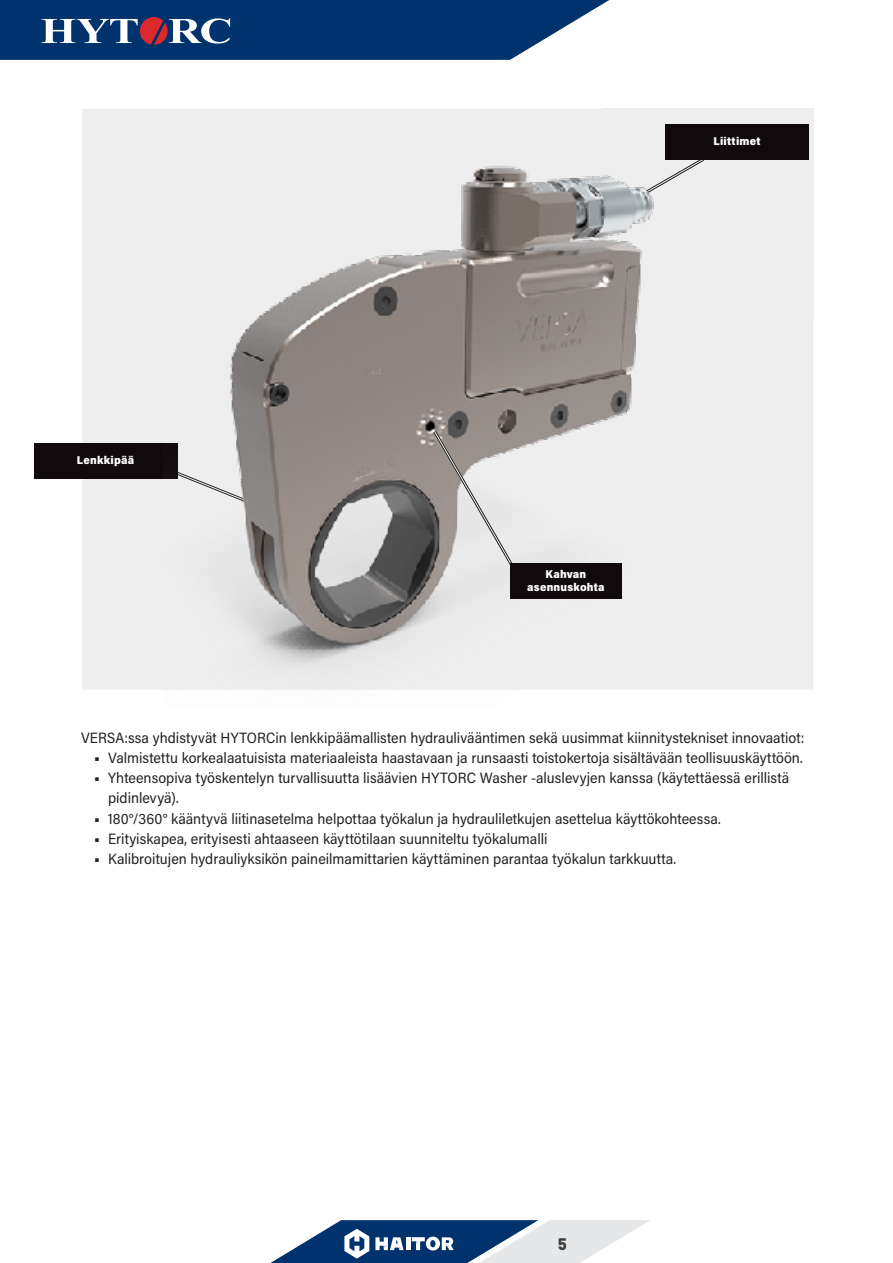
<style>
.page{position:relative;width:893px;height:1263px;background:#fff}
.page>*{position:absolute;margin:0;border:0;box-sizing:border-box;transform-origin:0 0}
.t1{font:900 16.5px "DINOT";color:#3e3e3f}
.Ops_Manual_Body_Copy{font:15px/20.2px "Acumin Pro Semi Cond";color:#231f20}
.t2{font:900 11.25px "Acumin Pro Semi Cond";letter-spacing:.015em;color:#fff}
.s1{font-weight:900}
</style>
<div class="page">
<svg style="left:270px;top:1220px;width:380px;height:43px"></svg>
<svg style="left:0;top:0;width:609px;height:60px"></svg>
<div style="left:82px;top:109px;width:731px;height:581px;background:#eeeeef"></div>
<div style="left:602px;top:109px;width:211px;height:210px;background:#eeeeef"></div>
<div style="left:665px;top:124px;width:144px;height:36px;background:#110a0c"></div>
<svg style="left:152px;top:479px;width:11px;height:50px"></svg>
<div style="left:34px;top:443px;width:143px;height:36px;background:#110a0c"></div>
<img style="left:163px;top:146px;width:529px;height:544px">
<svg style="left:430px;top:427px;width:93px;height:154px"></svg>
<div style="left:510px;top:563px;width:111px;height:36px;background:#110a0c"></div>
<p class="t2" style="left:77px;top:453px;width:59px">Lenkkipää</p>
<p class="t2" style="left:714px;top:133px;width:48px">Liittimet</p>
<p class="t2" style="left:546px;top:566px;width:42px">Kahvan</p>
<p class="t2" style="left:527px;top:579px;width:79px">asennuskohta</p>
<p class="Ops_Manual_Body_Copy" style="left:81px;top:727px;width:725px">VERSA:ssa yhdistyvät HYTORCin lenkkipäämallisten hydraulivääntimen sekä uusimmat kiinnitystekniset innovaatiot:</p>
<p class="Ops_Manual_Body_Copy" style="left:95px;top:747px;width:710px"><span class="s1">•</span> Valmistettu korkealaatuisista materiaaleista haastavaan ja runsaasti toistokertoja sisältävään teollisuuskäyttöön.</p>
<p class="Ops_Manual_Body_Copy" style="left:108px;top:767px;width:683px;text-indent:-14px"><span class="s1">•</span> Yhteensopiva työskentelyn turvallisuutta lisäävien HYTORC Washer -aluslevyjen kanssa (käytettäessä erillistä pidinlevyä).</p>
<p class="Ops_Manual_Body_Copy" style="left:95px;top:808px;width:628px"><span class="s1">•</span> 180°/360° kääntyvä liitinasetelma helpottaa työkalun ja hydrauliletkujen asettelua käyttökohteessa.</p>
<p class="Ops_Manual_Body_Copy" style="left:95px;top:828px;width:454px"><span class="s1">•</span> Erityiskapea, erityisesti ahtaaseen käyttötilaan suunniteltu työkalumalli</p>
<p class="Ops_Manual_Body_Copy" style="left:95px;top:848px;width:583px"><span class="s1">•</span> Kalibroitujen hydrauliyksikön paineilmamittarien käyttäminen parantaa työkalun tarkkuutta.</p>
<p class="t1" style="left:558px;top:1233px;width:11px">5</p>
</div>
